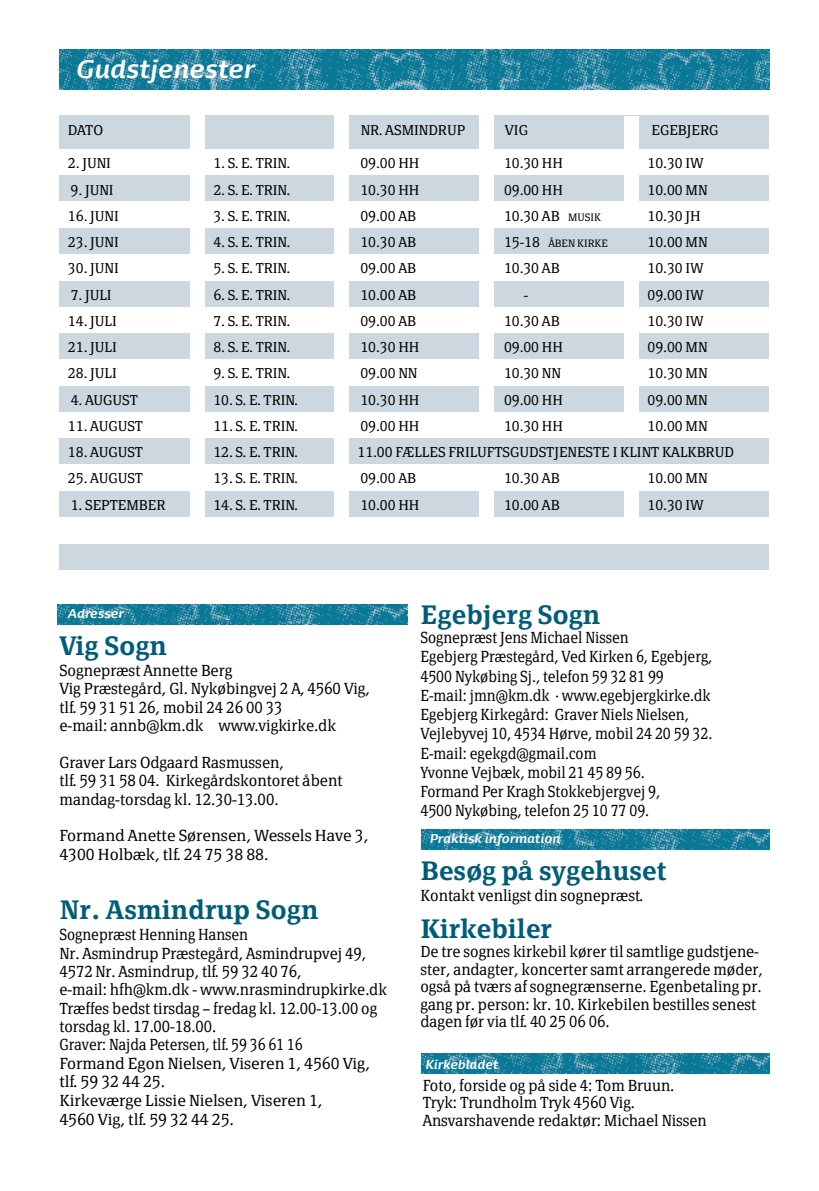
<style>
.page{position:relative;width:819px;height:1191px;background:#fff}
.page>*{position:absolute;margin:0;border:0;box-sizing:border-box;transform-origin:0 0}
.t1{font:600 26.25px "Page Serif TF";color:#005d79}
.t2{font:italic 700 24.5px "Dancer TF";color:#fff}
.t3{font:300 15.75px/18.6px "Page Serif TF";color:#000;scale:.9 1}
.t4{font:300 15.75px/17.5px "Page Serif TF";color:#000;scale:.94 1}
.t5{font:300 15.75px/18.4px "Page Serif TF";color:#000;scale:.95 1}
.t6{font:300 15.75px/18.4px "Page Serif TF";color:#000}
.t7{font:300 14px "Page Serif TF";color:#000}
.t8{font:italic 700 12.25px "Dancer TF";color:#fff}
.t9{font:300 10.5px "Page Serif TF";color:#000}
.s1{font-size:10.5px}
.s2{font-size:14px}
</style>
<div class="page">
<div style="left:60px;top:176px;width:709px;height:25px;background:#ccd7df"></div>
<div style="left:60px;top:228px;width:709px;height:25px;background:#ccd7df"></div>
<div style="left:60px;top:281px;width:709px;height:25px;background:#ccd7df"></div>
<div style="left:60px;top:333px;width:709px;height:26px;background:#ccd7df"></div>
<div style="left:60px;top:386px;width:709px;height:25px;background:#ccd7df"></div>
<div style="left:60px;top:439px;width:709px;height:25px;background:#ccd7df"></div>
<div style="left:60px;top:491px;width:709px;height:25px;background:#ccd7df"></div>
<div style="left:60px;top:544px;width:709px;height:25px;background:#ccd7df"></div>
<img style="left:59px;top:50px;width:710px;height:39px">
<img style="left:57px;top:604px;width:351px;height:20px">
<div style="left:60px;top:116px;width:709px;height:33px;background:#ccd7df"></div>
<img style="left:421px;top:829px;width:348px;height:20px">
<img style="left:421px;top:1053px;width:348px;height:20px">
<div style="left:334px;top:93px;width:15px;height:437px;background:#fff"></div>
<div style="left:189px;top:96px;width:15px;height:440px;background:#fff"></div>
<div style="left:624px;top:116px;width:15px;height:99px;background:#fff"></div>
<div style="left:479px;top:99px;width:15px;height:335px;background:#fff"></div>
<div style="left:624px;top:280px;width:15px;height:154px;background:#fff"></div>
<div style="left:479px;top:488px;width:15px;height:48px;background:#fff"></div>
<div style="left:624px;top:488px;width:15px;height:48px;background:#fff"></div>
<h2 class="t2" style="left:75px;top:53px;width:180px">Gudstjenester</h2>
<p class="t7" style="left:68px;top:121px;width:37px">DATO</p>
<p class="t7" style="left:361px;top:121px;width:106px">NR. ASMINDRUP</p>
<p class="t7" style="left:504px;top:121px;width:25px">VIG</p>
<p class="t7" style="left:651px;top:121px;width:68px">EGEBJERG</p>
<p class="t7" style="left:68px;top:155px;width:44px">2. JUNI</p>
<p class="t7" style="left:213px;top:155px;width:78px">1. S. E. TRIN.</p>
<p class="t7" style="left:360px;top:155px;width:60px">09.00 HH</p>
<p class="t7" style="left:504px;top:155px;width:60px">10.30 HH</p>
<p class="t7" style="left:647px;top:155px;width:58px">10.30 IW</p>
<p class="t7" style="left:71px;top:181px;width:44px">9. JUNI</p>
<p class="t7" style="left:213px;top:181px;width:78px">2. S. E. TRIN.</p>
<p class="t7" style="left:360px;top:181px;width:60px">10.30 HH</p>
<p class="t7" style="left:504px;top:181px;width:60px">09.00 HH</p>
<p class="t7" style="left:647px;top:181px;width:61px">10.00 MN</p>
<p class="t7" style="left:68px;top:207px;width:52px">16. JUNI</p>
<p class="t7" style="left:213px;top:207px;width:78px">3. S. E. TRIN.</p>
<p class="t7" style="left:360px;top:207px;width:57px">09.00 AB</p>
<p class="t7" style="left:504px;top:207px;width:98px">10.30 AB <span class="s1">MUSIK</span></p>
<p class="t7" style="left:647px;top:207px;width:55px">10.30 JH</p>
<p class="t7" style="left:68px;top:234px;width:52px">23. JUNI</p>
<p class="t7" style="left:213px;top:234px;width:78px">4. S. E. TRIN.</p>
<p class="t7" style="left:360px;top:234px;width:57px">10.30 AB</p>
<p class="t9" style="left:504px;top:237px;width:105px"><span class="s2">15-18</span> ÅBEN KIRKE</p>
<p class="t7" style="left:647px;top:234px;width:61px">10.00 MN</p>
<p class="t7" style="left:68px;top:260px;width:52px">30. JUNI</p>
<p class="t7" style="left:213px;top:260px;width:78px">5. S. E. TRIN.</p>
<p class="t7" style="left:360px;top:260px;width:57px">09.00 AB</p>
<p class="t7" style="left:504px;top:260px;width:57px">10.30 AB</p>
<p class="t7" style="left:647px;top:260px;width:58px">10.30 IW</p>
<p class="t7" style="left:71px;top:286px;width:42px">7. JULI</p>
<p class="t7" style="left:213px;top:286px;width:78px">6. S. E. TRIN.</p>
<p class="t7" style="left:360px;top:286px;width:57px">10.00 AB</p>
<p class="t7" style="left:523px;top:286px;width:6px">-</p>
<p class="t7" style="left:647px;top:286px;width:58px">09.00 IW</p>
<p class="t7" style="left:68px;top:312px;width:50px">14. JULI</p>
<p class="t7" style="left:213px;top:312px;width:78px">7. S. E. TRIN.</p>
<p class="t7" style="left:360px;top:312px;width:57px">09.00 AB</p>
<p class="t7" style="left:504px;top:312px;width:57px">10.30 AB</p>
<p class="t7" style="left:647px;top:312px;width:58px">10.30 IW</p>
<p class="t7" style="left:68px;top:339px;width:50px">21. JULI</p>
<p class="t7" style="left:213px;top:339px;width:78px">8. S. E. TRIN.</p>
<p class="t7" style="left:360px;top:339px;width:60px">10.30 HH</p>
<p class="t7" style="left:504px;top:339px;width:60px">09.00 HH</p>
<p class="t7" style="left:647px;top:339px;width:61px">09.00 MN</p>
<p class="t7" style="left:68px;top:365px;width:50px">28. JULI</p>
<p class="t7" style="left:213px;top:365px;width:78px">9. S. E. TRIN.</p>
<p class="t7" style="left:360px;top:365px;width:58px">09.00 NN</p>
<p class="t7" style="left:504px;top:365px;width:58px">10.30 NN</p>
<p class="t7" style="left:647px;top:365px;width:61px">10.30 MN</p>
<p class="t7" style="left:71px;top:391px;width:69px">4. AUGUST</p>
<p class="t7" style="left:213px;top:391px;width:86px">10. S. E. TRIN.</p>
<p class="t7" style="left:360px;top:391px;width:60px">10.30 HH</p>
<p class="t7" style="left:504px;top:391px;width:60px">09.00 HH</p>
<p class="t7" style="left:647px;top:391px;width:61px">09.00 MN</p>
<p class="t7" style="left:68px;top:417px;width:77px">11. AUGUST</p>
<p class="t7" style="left:213px;top:417px;width:86px">11. S. E. TRIN.</p>
<p class="t7" style="left:360px;top:417px;width:60px">09.00 HH</p>
<p class="t7" style="left:504px;top:417px;width:60px">10.30 HH</p>
<p class="t7" style="left:647px;top:417px;width:61px">10.00 MN</p>
<p class="t7" style="left:68px;top:444px;width:77px">18. AUGUST</p>
<p class="t7" style="left:213px;top:444px;width:86px">12. S. E. TRIN.</p>
<p class="t7" style="left:357px;top:444px;width:378px">11.00 FÆLLES FRILUFTSGUDSTJENESTE I KLINT KALKBRUD</p>
<p class="t7" style="left:68px;top:470px;width:77px">25. AUGUST</p>
<p class="t7" style="left:213px;top:470px;width:86px">13. S. E. TRIN.</p>
<p class="t7" style="left:360px;top:470px;width:57px">09.00 AB</p>
<p class="t7" style="left:504px;top:470px;width:57px">10.30 AB</p>
<p class="t7" style="left:647px;top:470px;width:61px">10.00 MN</p>
<p class="t7" style="left:71px;top:496px;width:96px">1. SEPTEMBER</p>
<p class="t7" style="left:213px;top:496px;width:86px">14. S. E. TRIN.</p>
<p class="t7" style="left:360px;top:496px;width:60px">10.00 HH</p>
<p class="t7" style="left:504px;top:496px;width:57px">10.00 AB</p>
<p class="t7" style="left:647px;top:496px;width:58px">10.30 IW</p>
<p class="t8" style="left:67px;top:605px;width:58px">Adresser</p>
<h1 class="t1" style="left:59px;top:630px;width:109px">Vig Sogn</h1>
<p class="t5" style="left:59px;top:661px;width:328px">Sognepræst Annette Berg<br>Vig Præstegård, Gl. Nykøbingvej 2 A, 4560 Vig, tlf. 59 31 51 26, mobil 24 26 00 33<br>e-mail: annb@km.dk www.vigkirke.dk</p>
<p class="t5" style="left:59px;top:753px;width:299px">Graver Lars Odgaard Rasmussen,<br>tlf. 59 31 58 04. Kirkegårdskontoret åbent mandag-torsdag kl. 12.30-13.00.</p>
<p class="t6" style="left:59px;top:826px;width:310px">Formand Anette Sørensen, Wessels Have 3,<br>4300 Holbæk, tlf. 24 75 38 88.</p>
<h1 class="t1" style="left:59px;top:894px;width:260px">Nr. Asmindrup Sogn</h1>
<p class="t3" style="left:59px;top:925px;width:365px">Sognepræst Henning Hansen<br>Nr. Asmindrup Præstegård, Asmindrupvej 49, 4572 Nr. Asmindrup, tlf. 59 32 40 76,<br>e-mail: hfh@km.dk - www.nrasmindrupkirke.dk Træffes bedst tirsdag – fredag kl. 12.00-13.00 og torsdag kl. 17.00-18.00.<br>Graver: Najda Petersen, tlf. 59 36 61 16<br>Formand Egon Nielsen, Viseren 1, 4560 Vig, tlf. 59 32 44 25.<br>Kirkeværge Lissie Nielsen, Viseren 1,<br>4560 Vig, tlf. 59 32 44 25.</p>
<h1 class="t1" style="left:420px;top:599px;width:181px">Egebjerg Sogn</h1>
<p class="t3" style="left:420px;top:628px;width:326px;line-height:19.2px">Sognepræst Jens Michael Nissen<br>Egebjerg Præstegård, Ved Kirken 6, Egebjerg, 4500 Nykøbing Sj., telefon 59 32 81 99<br>E-mail: jmn@km.dk · www.egebjergkirke.dk Egebjerg Kirkegård: Graver Niels Nielsen, Vejlebyvej 10, 4534 Hørve, mobil 24 20 59 32.<br>E-mail: egekgd@gmail.com<br>Yvonne Vejbæk, mobil 21 45 89 56.<br>Formand Per Kragh Stokkebjergvej 9,<br>4500 Nykøbing, telefon 25 10 77 09.</p>
<p class="t8" style="left:429px;top:830px;width:132px">Praktisk information</p>
<h1 class="t1" style="left:420px;top:855px;width:247px">Besøg på sygehuset</h1>
<p class="t5" style="left:420px;top:886px;width:236px">Kontakt venligst din sognepræst.</p>
<h1 class="t1" style="left:420px;top:913px;width:133px">Kirkebiler</h1>
<p class="t4" style="left:420px;top:942px;width:365px">De tre sognes kirkebil kører til samtlige gudstjene&shy;ster, andagter, koncerter samt arrangerede møder, også på tværs af sognegrænserne. Egenbetaling pr. gang pr. person: kr. 10. Kirkebilen bestilles senest dagen før via tlf. 40 25 06 06.</p>
<p class="t8" style="left:425px;top:1056px;width:74px">Kirkebladet</p>
<p class="t4" style="left:422px;top:1076px;width:304px">Foto, forside og på side 4: Tom Bruun.<br>Tryk: Trundholm Tryk 4560 Vig.<br>Ansvarshavende redaktør: Michael Nissen</p>
</div>
